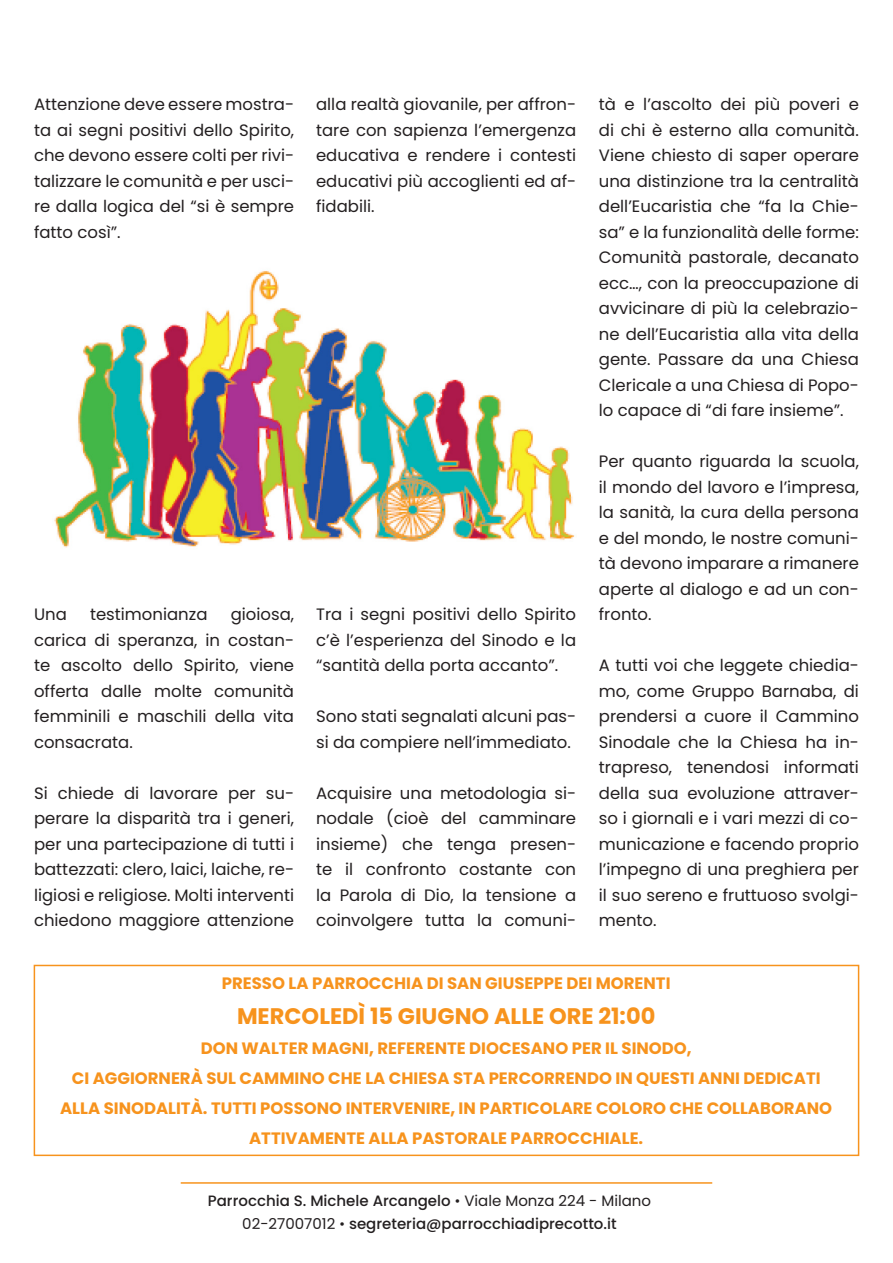
<style>
.page{position:relative;width:893px;height:1263px;background:#fff}
.page>*{position:absolute;margin:0;border:0;box-sizing:border-box;transform-origin:0 0}
.t1{font:700 22.5px "Poppins";color:#f7931d}
.t2{font:16.5px/25.5px "Poppins";color:#231f20;text-align:justify}
.t3{font:700 16.5px/30px "Poppins";color:#f7931d;text-align:center}
.t4{font:500 15px/22.5px "Poppins";color:#231f20;text-align:center}
.s1{font-weight:300}
.s2{font-weight:400}
</style>
<div class="page">
<hr style="left:181px;top:1182px;width:531px;height:2px;background:#f7931d">
<div style="left:34px;top:965px;width:825px;height:191px;border:2px solid #f7931d"></div>
<img style="left:54px;top:271px;width:521px;height:277px">
<p class="t2" style="left:34px;top:92px;width:262px">Attenzione deve essere mostra&shy;ta ai segni positivi dello Spirito, che devono essere colti per rivi&shy;talizzare le comunità e per usci&shy;re dalla logica del “si è sempre fatto così”.</p>
<p class="t2" style="left:316px;top:92px;width:262px">alla realtà giovanile, per affron&shy;tare con sapienza l’emergenza educativa e rendere i contesti educativi più accoglienti ed af&shy;fidabili.</p>
<p class="t2" style="left:34px;top:602px;width:262px;text-indent:197px">gioiosa, carica di speranza, in costan&shy;te ascolto dello Spirito, viene offerta dalle molte comunità femminili e maschili della vita consacrata.</p>
<p class="t2" style="left:34px;top:780px;width:262px">Si chiede di lavorare per su&shy;perare la disparità tra i generi, per una partecipazione di tutti i battezzati: clero, laici, laiche, re&shy;ligiosi e religiose. Molti interventi chiedono maggiore attenzione</p>
<p class="t2" style="left:34px;top:602px;width:34px">Una</p>
<p class="t2" style="left:90px;top:602px;width:119px">testimonianza</p>
<p class="t2" style="left:316px;top:602px;width:262px">Tra i segni positivi dello Spirito c’è l’esperienza del Sinodo e la “santità della porta accanto”.</p>
<p class="t2" style="left:316px;top:704px;width:262px">Sono stati segnalati alcuni pas&shy;si da compiere nell’immediato.</p>
<p class="t2" style="left:316px;top:780px;width:262px">Acquisire una metodologia si&shy;nodale (cioè del camminare insieme) che tenga presen&shy;te il confronto costante con la Parola di Dio, la tensione a coinvolgere tutta la comuni-</p>
<p class="t2" style="left:599px;top:92px;width:262px">tà e l’ascolto dei più poveri e di chi è esterno alla comunità.<br>Viene chiesto di saper operare una distinzione tra la centralità dell’Eucaristia che “fa la Chie&shy;sa” e la funzionalità delle forme:<br>Comunità pastorale, decanato ecc…, con la preoccupazione di avvicinare di più la celebrazio&shy;ne dell’Eucaristia alla vita della gente. Passare da una Chiesa Clericale a una Chiesa di Popo&shy;lo capace di “di fare insieme”.</p>
<p class="t2" style="left:599px;top:449px;width:262px">Per quanto riguarda la scuola, il mondo del lavoro e l’impresa, la sanità, la cura della persona e del mondo, le nostre comuni&shy;tà devono imparare a rimanere aperte al dialogo e ad un con&shy;fronto.</p>
<p class="t2" style="left:599px;top:653px;width:262px">A tutti voi che leggete chiedia&shy;mo, come Gruppo Barnaba, di prendersi a cuore il Cammino Sinodale che la Chiesa ha in&shy;trapreso, tenendosi informati della sua evoluzione attraver&shy;so i giornali e i vari mezzi di co&shy;municazione e facendo proprio l’impegno di una preghiera per il suo sereno e fruttuoso svolgi&shy;mento.</p>
<p class="t3" style="left:222px;top:968px;width:450px">PRESSO LA PARROCCHIA DI SAN GIUSEPPE DEI MORENTI</p>
<h1 class="t1" style="left:237px;top:1003px;width:420px">MERCOLEDÌ 15 GIUGNO ALLE ORE 21:00</h1>
<p class="t3" style="left:60px;top:1033px;width:774px">DON WALTER MAGNI, REFERENTE DIOCESANO PER IL SINODO,<br>CI AGGIORNERÀ SUL CAMMINO CHE LA CHIESA STA PERCORRENDO IN QUESTI ANNI DEDICATI ALLA SINODALITÀ. TUTTI POSSONO INTERVENIRE, IN PARTICOLARE COLORO CHE COLLABORANO ATTIVAMENTE ALLA PASTORALE PARROCCHIALE.</p>
<p class="t4" style="left:208px;top:1190px;width:445px">Parrocchia S. Michele Arcangelo <span class="s1">•</span> <span class="s2">Viale Monza 224 - Milano<br>02-27007012</span> <span class="s1">•</span> segreteria@parrocchiadiprecotto.it</p>
</div>
